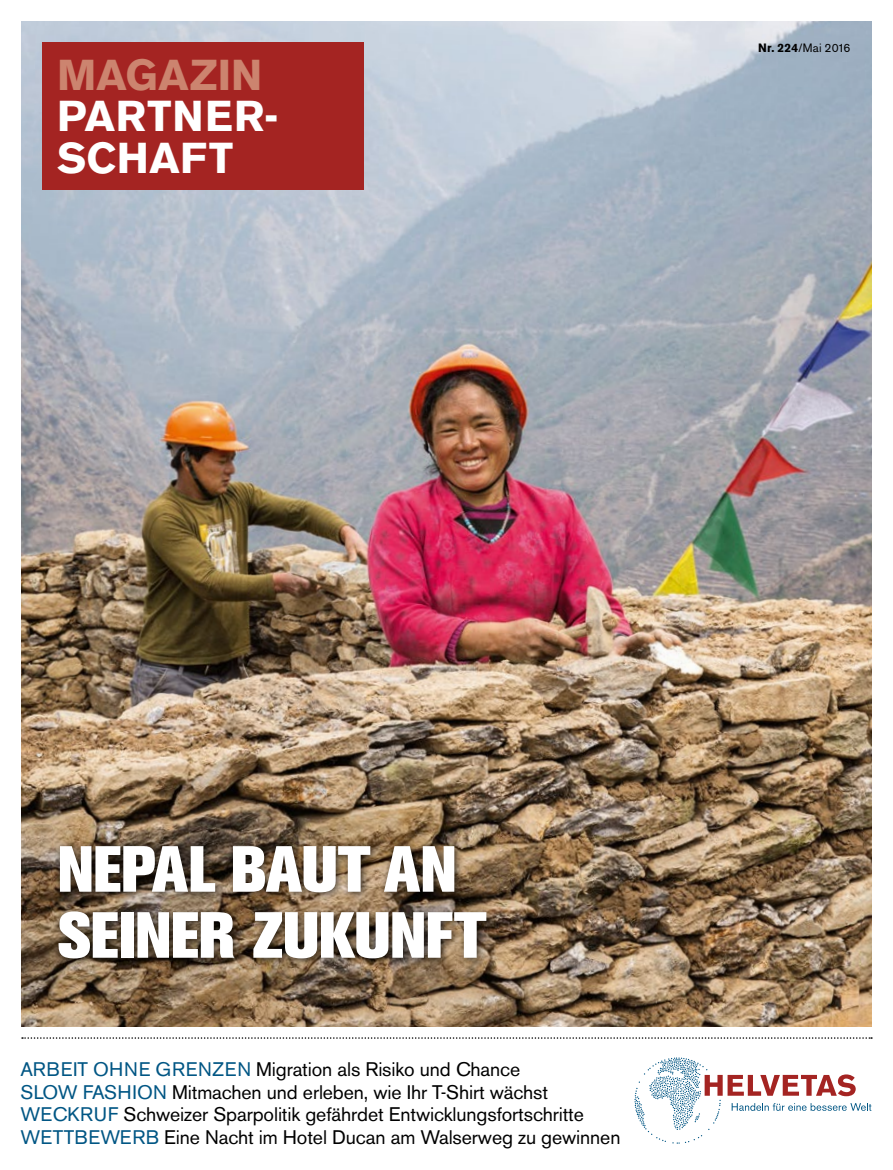
<style>
.page{position:relative;width:893px;height:1170px;background:#fff}
.page>*{position:absolute;margin:0;border:0;box-sizing:border-box;transform-origin:0 0}
.t1{font:800 64.5px/66px "Akzidenz Grotesk BE";letter-spacing:-.01em;color:#fff}
.t2{font:700 42.75px/41.2px "Akzidenz Grotesk BE";letter-spacing:.02em;color:#fff}
.t3{font:700 42.75px "Akzidenz Grotesk BE";letter-spacing:.005em;color:#cc846f}
.t4{font:19.5px/22.5px "Akzidenz Grotesk BE";letter-spacing:-.005em;color:#000}
.t5{font:12px "Akzidenz Grotesk BE";letter-spacing:.005em;color:#000}
.s1{font-weight:700}
.s2{color:#005684}
</style>
<div class="page">
<img style="left:21px;top:21px;width:851px;height:1005px">
<svg style="left:634px;top:1057px;width:237px;height:86px"></svg>
<svg style="left:22px;top:1037px;width:850px;height:1px"></svg>
<div style="left:43px;top:43px;width:321px;height:147px;background:#a42422"></div>
<div style="left:52px;top:839px;width:444px;height:128px;background:#000;opacity:.75"></div>
<h2 class="t3" style="left:57px;top:51px;width:207px">MAGAZIN</h2>
<h2 class="t2" style="left:57px;top:96px;width:223px">PARTNER-<br>SCHAFT</h2>
<p class="t5" style="left:758px;top:40px;width:94px"><span class="s1">Nr. 224</span>/Mai 2016</p>
<h1 class="t1" style="left:58px;top:836px;width:430px">NEPAL BAUT AN<br>SEINER ZUKUNFT</h1>
<p class="t4" style="left:20px;top:1057px;width:602px"><span class="s2">ARBEIT OHNE GRENZEN</span> Migration als Risiko und Chance<br><span class="s2">SLOW FASHION</span> Mitmachen und erleben, wie Ihr T-Shirt wächst <span class="s2">WECKRUF</span> Schweizer Sparpolitik gefährdet Entwicklungsfortschritte <span class="s2">WETTBEWERB</span> Eine Nacht im Hotel Ducan am Walserweg zu gewinnen</p>
</div>
